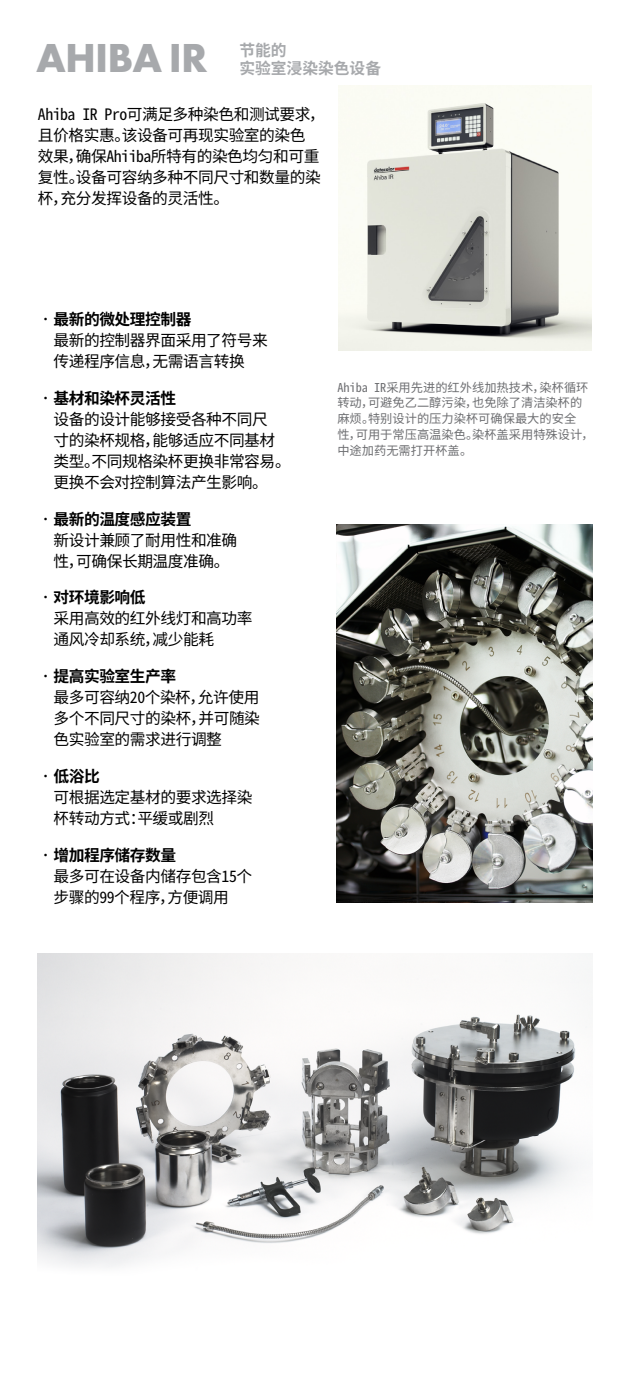
<style>
.page{position:relative;width:630px;height:1386px;background:#fff}
.page>*{position:absolute;margin:0;border:0;box-sizing:border-box;transform-origin:0 0}
.t1{font:700 42px "Futura PT";letter-spacing:-.02em;color:#a7a9ac}
.t2{font:15.75px/21px "Noto Sans Mono CJ Ksc";letter-spacing:-.03em;color:#000}
.t3{font:700 15.75px "Noto Sans Mono CJ Ksc";letter-spacing:-.03em;color:#000}
.t4{font:700 15.75px "Noto Sans Mono CJ Ksc";color:#a7a9ac}
.t5{font:12.25px/15.8px "Noto Sans Mono CJ Ksc";color:#6d6e71}
</style>
<div class="page">
<img style="left:339px;top:86px;width:253px;height:264px">
<img style="left:38px;top:954px;width:542px;height:313px">
<img style="left:337px;top:525px;width:255px;height:377px">
<h1 class="t1" style="left:36px;top:30px;width:173px">AHIBA IR</h1>
<p class="t4" style="left:239px;top:41px;width:49px">节能的</p>
<p class="t4" style="left:239px;top:60px;width:143px">实验室浸染染色设备</p>
<p class="t2" style="left:38px;top:104px;width:288px">Ahiba IR Pro可满足多种染色和测试要求，且价格实惠。该设备可再现实验室的染色效果，确保Ahiiba所特有的染色均匀和可重复性。设备可容纳多种不同尺寸和数量的染杯，充分发挥设备的灵活性。</p>
<p class="t3" style="left:38px;top:311px;width:155px">• 最新的微处理控制器</p>
<p class="t2" style="left:54px;top:330px;width:216px">最新的控制器界面采用了符号来传递程序信息，无需语言转换</p>
<p class="t3" style="left:38px;top:389px;width:140px">• 基材和染杯灵活性</p>
<p class="t2" style="left:54px;top:409px;width:239px">设备的设计能够接受各种不同尺<br>寸的染杯规格，能够适应不同基材类型。不同规格染杯更换非常容易。更换不会对控制算法产生影响。</p>
<p class="t3" style="left:38px;top:510px;width:155px">• 最新的温度感应装置</p>
<p class="t2" style="left:54px;top:530px;width:185px">新设计兼顾了耐用性和准确性，可确保长期温度准确。</p>
<p class="t3" style="left:38px;top:589px;width:109px">• 对环境影响低</p>
<p class="t2" style="left:54px;top:609px;width:201px">采用高效的红外线灯和高功率通风冷却系统，减少能耗</p>
<p class="t3" style="left:38px;top:668px;width:140px">• 提高实验室生产率</p>
<p class="t2" style="left:54px;top:687px;width:208px;text-align:justify">最多可容纳20个染杯，允许使用多个不同尺寸的染杯，并可随染色实验室的需求进行调整</p>
<p class="t3" style="left:38px;top:767px;width:64px">• 低浴比</p>
<p class="t2" style="left:54px;top:787px;width:201px">可根据选定基材的要求选择染杯转动方式：平缓或剧烈</p>
<p class="t3" style="left:38px;top:846px;width:140px">• 增加程序储存数量</p>
<p class="t2" style="left:54px;top:866px;width:200px">最多可在设备内储存包含15个步骤的99个程序，方便调用</p>
<p class="t5" style="left:337px;top:379px;width:258px">Ahiba IR采用先进的红外线加热技术，染杯循环转动，可避免乙二醇污染，也免除了清洁染杯的麻烦。特别设计的压力染杯可确保最大的安全<br>性，可用于常压高温染色。染杯盖采用特殊设计，中途加药无需打开杯盖。</p>
</div>
